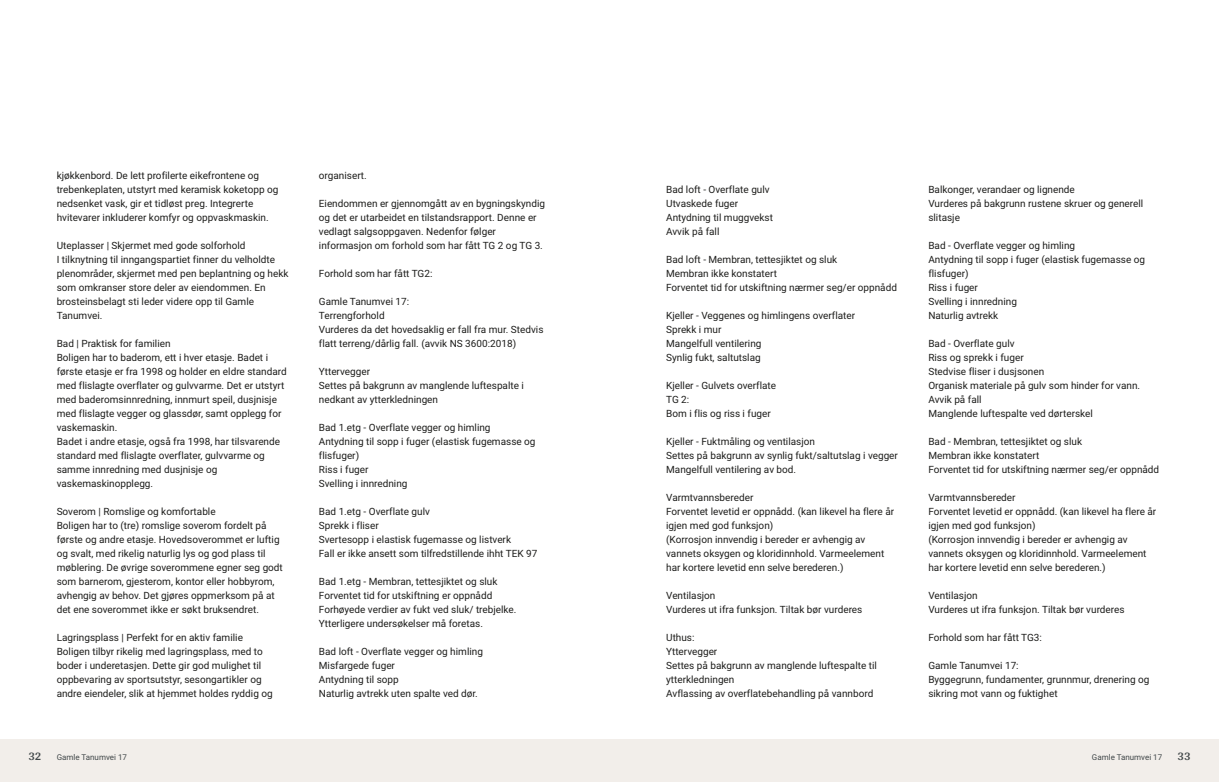
<style>
.page{position:relative;width:1219px;height:782px;background:#fff}
.page>*{position:absolute;margin:0;border:0;box-sizing:border-box;transform-origin:0 0}
.t1{font:700 12px "Arya";color:#414749}
.t2{font:10px/14px "Roboto Vitec";color:#1d1d1b}
.t3{font:8px "Roboto Vitec";color:#414749}
</style>
<div class="page">
<div style="left:0;top:739px;width:612px;height:42px;background:#f2eeea"></div>
<div style="left:607px;top:739px;width:612px;height:42px;background:#f2eeea"></div>
<p class="t2" style="left:57px;top:167px;width:223px">kjøkkenbord. De lett profilerte eikefrontene og trebenkeplaten, utstyrt med keramisk koketopp og nedsenket vask, gir et tidløst preg. Integrerte hvitevarer inkluderer komfyr og oppvaskmaskin.</p>
<p class="t2" style="left:57px;top:237px;width:233px">Uteplasser | Skjermet med gode solforhold<br>I tilknytning til inngangspartiet finner du velholdte plenområder, skjermet med pen beplantning og hekk som omkranser store deler av eiendommen. En brosteinsbelagt sti leder videre opp til Gamle Tanumvei.</p>
<p class="t2" style="left:57px;top:335px;width:232px">Bad | Praktisk for familien<br>Boligen har to baderom, ett i hver etasje. Badet i første etasje er fra 1998 og holder en eldre standard med flislagte overflater og gulvvarme. Det er utstyrt med baderomsinnredning, innmurt speil, dusjnisje med flislagte vegger og glassdør, samt opplegg for vaskemaskin.<br>Badet i andre etasje, også fra 1998, har tilsvarende standard med flislagte overflater, gulvvarme og samme innredning med dusjnisje og vaskemaskinopplegg.</p>
<p class="t2" style="left:57px;top:503px;width:228px">Soverom | Romslige og komfortable<br>Boligen har to (tre) romslige soverom fordelt på første og andre etasje. Hovedsoverommet er luftig og svalt, med rikelig naturlig lys og god plass til møblering. De øvrige soverommene egner seg godt som barnerom, gjesterom, kontor eller hobbyrom, avhengig av behov. Det gjøres oppmerksom på at det ene soverommet ikke er søkt bruksendret.</p>
<p class="t2" style="left:57px;top:629px;width:218px">Lagringsplass | Perfekt for en aktiv familie Boligen tilbyr rikelig med lagringsplass, med to boder i underetasjen. Dette gir god mulighet til oppbevaring av sportsutstyr, sesongartikler og andre eiendeler, slik at hjemmet holdes ryddig og</p>
<p class="t1" style="left:28px;top:749px;width:15px">32</p>
<p class="t3" style="left:57px;top:751px;width:72px">Gamle Tanumvei 17</p>
<p class="t2" style="left:319px;top:167px;width:49px">organisert.</p>
<p class="t2" style="left:319px;top:195px;width:228px">Eiendommen er gjennomgått av en bygningskyndig og det er utarbeidet en tilstandsrapport. Denne er vedlagt salgsoppgaven. Nedenfor følger informasjon om forhold som har fått TG 2 og TG 3.</p>
<p class="t2" style="left:319px;top:265px;width:115px">Forhold som har fått TG2:</p>
<p class="t2" style="left:319px;top:293px;width:226px">Gamle Tanumvei 17:<br>Terrengforhold<br>Vurderes da det hovedsaklig er fall fra mur. Stedvis flatt terreng/dårlig fall. (avvik NS 3600:2018)</p>
<p class="t2" style="left:319px;top:363px;width:207px">Yttervegger<br>Settes på bakgrunn av manglende luftespalte i nedkant av ytterkledningen</p>
<p class="t2" style="left:319px;top:419px;width:218px">Bad 1.etg ‑ Overflate vegger og himling<br>Antydning til sopp i fuger (elastisk fugemasse og flisfuger)<br>Riss i fuger<br>Svelling i innredning</p>
<p class="t2" style="left:319px;top:503px;width:220px">Bad 1.etg ‑ Overflate gulv<br>Sprekk i fliser<br>Svertesopp i elastisk fugemasse og listverk<br>Fall er ikke ansett som tilfredstillende ihht TEK 97</p>
<p class="t2" style="left:319px;top:573px;width:199px">Bad 1.etg ‑ Membran, tettesjiktet og sluk Forventet tid for utskiftning er oppnådd Forhøyede verdier av fukt ved sluk/ trebjelke.<br>Ytterligere undersøkelser må foretas.</p>
<p class="t2" style="left:319px;top:643px;width:166px">Bad loft ‑ Overflate vegger og himling<br>Misfargede fuger<br>Antydning til sopp<br>Naturlig avtrekk uten spalte ved dør.</p>
<p class="t2" style="left:666px;top:181px;width:108px">Bad loft ‑ Overflate gulv<br>Utvaskede fuger<br>Antydning til muggvekst<br>Avvik på fall</p>
<p class="t2" style="left:666px;top:251px;width:232px">Bad loft ‑ Membran, tettesjiktet og sluk<br>Membran ikke konstatert<br>Forventet tid for utskiftning nærmer seg/er oppnådd</p>
<p class="t2" style="left:666px;top:307px;width:190px">Kjeller ‑ Veggenes og himlingens overflater<br>Sprekk i mur<br>Mangelfull ventilering<br>Synlig fukt, saltutslag</p>
<p class="t2" style="left:666px;top:377px;width:112px">Kjeller ‑ Gulvets overflate<br>TG 2:<br>Bom i flis og riss i fuger</p>
<p class="t2" style="left:666px;top:433px;width:233px">Kjeller ‑ Fuktmåling og ventilasjon<br>Settes på bakgrunn av synlig fukt/saltutslag i vegger<br>Mangelfull ventilering av bod.</p>
<p class="t2" style="left:666px;top:489px;width:229px">Varmtvannsbereder<br>Forventet levetid er oppnådd. (kan likevel ha flere år igjen med god funksjon)<br>(Korrosjon innvendig i bereder er avhengig av vannets oksygen og kloridinnhold. Varmeelement har kortere levetid enn selve berederen.)</p>
<p class="t2" style="left:666px;top:587px;width:198px">Ventilasjon<br>Vurderes ut ifra funksjon. Tiltak bør vurderes</p>
<p class="t2" style="left:666px;top:629px;width:212px">Uthus:<br>Yttervegger<br>Settes på bakgrunn av manglende luftespalte til ytterkledningen<br>Avflassing av overflatebehandling på vannbord</p>
<p class="t2" style="left:928px;top:181px;width:216px">Balkonger, verandaer og lignende<br>Vurderes på bakgrunn rustene skruer og generell slitasje</p>
<p class="t2" style="left:928px;top:237px;width:218px">Bad ‑ Overflate vegger og himling<br>Antydning til sopp i fuger (elastisk fugemasse og flisfuger)<br>Riss i fuger<br>Svelling i innredning<br>Naturlig avtrekk</p>
<p class="t2" style="left:928px;top:335px;width:213px">Bad ‑ Overflate gulv<br>Riss og sprekk i fuger<br>Stedvise fliser i dusjsonen<br>Organisk materiale på gulv som hinder for vann.<br>Avvik på fall<br>Manglende luftespalte ved dørterskel</p>
<p class="t2" style="left:928px;top:433px;width:232px">Bad ‑ Membran, tettesjiktet og sluk<br>Membran ikke konstatert<br>Forventet tid for utskiftning nærmer seg/er oppnådd</p>
<p class="t2" style="left:928px;top:489px;width:229px">Varmtvannsbereder<br>Forventet levetid er oppnådd. (kan likevel ha flere år igjen med god funksjon)<br>(Korrosjon innvendig i bereder er avhengig av vannets oksygen og kloridinnhold. Varmeelement har kortere levetid enn selve berederen.)</p>
<p class="t2" style="left:928px;top:587px;width:198px">Ventilasjon<br>Vurderes ut ifra funksjon. Tiltak bør vurderes</p>
<p class="t2" style="left:928px;top:629px;width:115px">Forhold som har fått TG3:</p>
<p class="t2" style="left:928px;top:657px;width:223px">Gamle Tanumvei 17:<br>Byggegrunn, fundamenter, grunnmur, drenering og sikring mot vann og fuktighet</p>
<p class="t3" style="left:1092px;top:751px;width:72px">Gamle Tanumvei 17</p>
<p class="t1" style="left:1177px;top:749px;width:15px">33</p>
</div>
